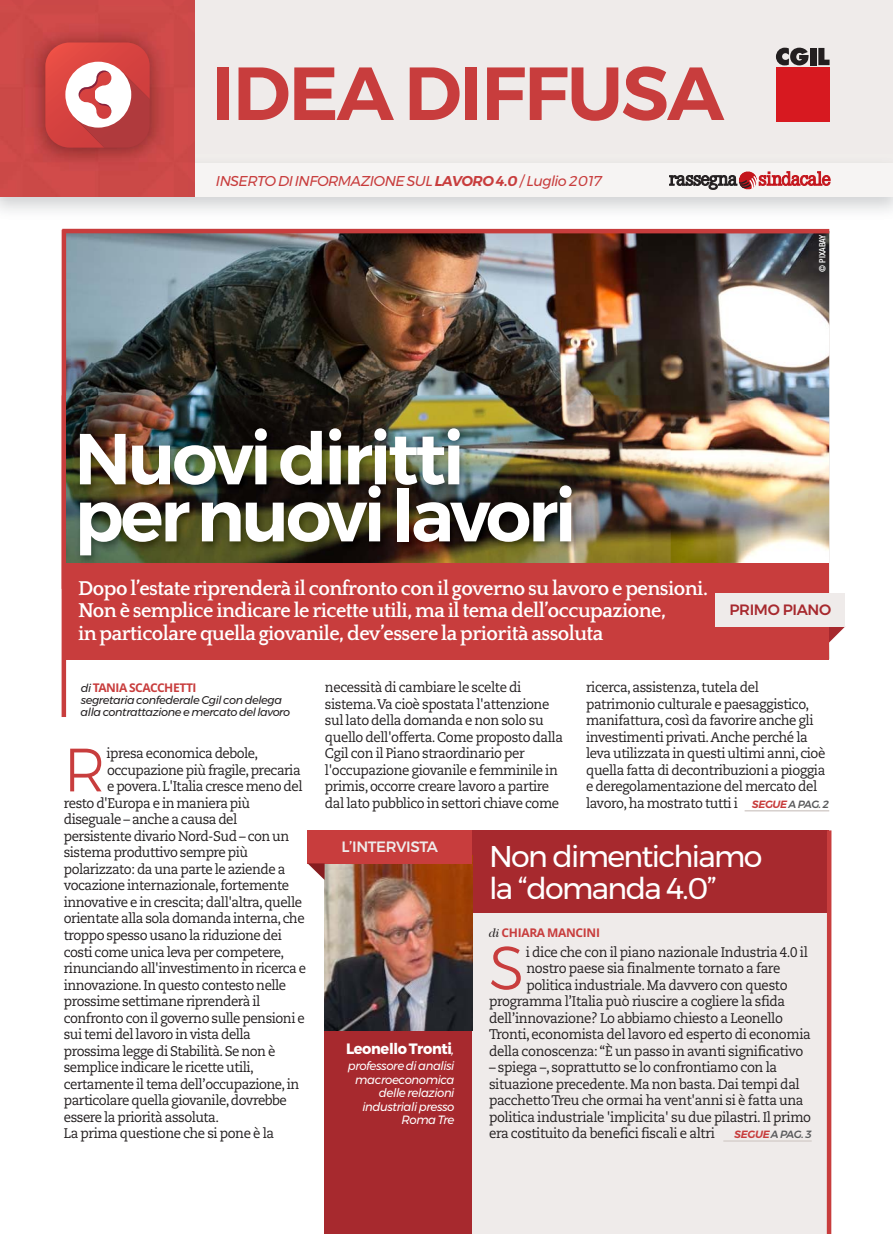
<style>
.page{position:relative;width:893px;height:1234px;background:#fff}
.page>*{position:absolute;margin:0;border:0;box-sizing:border-box;transform-origin:0 0}
.t1{font:600 75px "Montserrat";letter-spacing:-.025em;color:#c83d3d}
.t2{font:600 72px/57px "Montserrat";letter-spacing:-.045em;color:#fff}
.t3{font:300 61.05px "Montserrat";color:#c83d3d;scale:.95 1}
.t4{font:30px/31.5px "Montserrat";letter-spacing:-.055em;color:#fff}
.t5{font:700 21px/22.5px "Quattrocento";letter-spacing:-.025em;color:#fff}
.t6{font:700 15px "Montserrat";letter-spacing:-.025em;color:#fff}
.t7{font:500 15px "Montserrat";letter-spacing:-.025em;color:#efebea}
.t8{font:500 15px "Montserrat";letter-spacing:-.025em;color:#a7292e}
.t9{font:italic 14.25px "Montserrat";letter-spacing:-.035em;color:#c83d3d}
.t10{font:13.95px/16.5px "Caecilia LT Std";letter-spacing:-.03em;color:#231f20;scale:.95 1}
.t11{font:italic 12px/13.5px "Montserrat";letter-spacing:-.035em;color:#fff;text-align:right}
.t12{font:700 12px "Open Sans";letter-spacing:-.03em;color:#c83d3d}
.t13{font:italic 11.25px/12px "Montserrat";letter-spacing:-.035em;color:#231f20}
.t14{font:italic 500 10.5px "Montserrat";letter-spacing:-.065em;color:#58595b}
.t15{font:500 condensed 8.7px "Helvetica Neue LT Std";color:#fff}
.s1{font-weight:600}
.s2{font-family:"Montserrat";font-weight:400;font-style:italic;font-size:11.25px;color:#231f20}
.s3{font-weight:600;color:#c83d3d}
.s4{font-weight:400;font-style:italic}
.s5{font-family:"Caslon 224 Std";font-weight:400;font-style:italic;color:#231f20}
</style>
<div class="page">
<div style="left:0;top:0;width:893px;height:197px;background:#efebea"></div>
<div style="left:0;top:164px;width:893px;height:33px;background:#f6f4f3"></div>
<div style="left:0;top:0;width:194px;height:197px;background:#cc4948"></div>
<img style="left:66px;top:233px;width:763px;height:330px">
<svg style="left:669px;top:171px;width:161px;height:18px"></svg>
<hr style="left:62px;top:229px;width:4px;height:487px;background:#c83d3d">
<img style="left:0;top:6px;width:187px;height:195px">
<svg style="left:45px;top:42px;width:105px;height:106px;background:#d86f6e"></svg>
<svg style="left:776px;top:48px;width:32px;height:17px"></svg>
<div style="left:810px;top:48px;width:6px;height:17px;background:#231f20"></div>
<svg style="left:818px;top:48px;width:12px;height:17px"></svg>
<div style="left:776px;top:67px;width:54px;height:54px;background:#d71920"></div>
<svg style="left:829px;top:626px;width:16px;height:16px"></svg>
<div style="left:62px;top:563px;width:767px;height:96px;background:#c83d3d"></div>
<div style="left:715px;top:593px;width:130px;height:33px;background:#efebea"></div>
<div style="left:325px;top:830px;width:504px;height:403px;background:#efebea"></div>
<div style="left:325px;top:888px;width:147px;height:345px;background:#a7292e"></div>
<hr style="left:723px;top:1139px;width:89px;height:2px;background:#d7d0cd">
<hr style="left:745px;top:809px;width:84px;height:2px;background:#d7d0cd">
<img style="left:61px;top:395px;width:1px;height:193px">
<img style="left:66px;top:395px;width:605px;height:168px">
<div style="left:325px;top:830px;width:504px;height:82px;background:#a7292e"></div>
<img style="left:325px;top:863px;width:147px;height:167px">
<hr style="left:827px;top:830px;width:4px;height:403px;background:#c83d3d">
<div style="left:308px;top:830px;width:164px;height:33px;background:#c83d3d"></div>
<svg style="left:308px;top:863px;width:17px;height:16px"></svg>
<hr style="left:62px;top:229px;width:767px;height:4px;background:#c83d3d">
<h1 class="t1" style="left:211px;top:50px;width:514px">IDEA DIFFUSA</h1>
<p class="t9" style="left:216px;top:175px;width:388px">INSERTO DI INFORMAZIONE SUL <span class="s1">LAVORO 4.0</span> / Luglio 2017</p>
<p class="t15" style="left:817px;top:271px;width:39px;rotate:-90deg">© PIXABAY</p>
<h2 class="t2" style="left:74px;top:431px;width:504px">Nuovi diritti per nuovi lavori</h2>
<h3 class="t5" style="left:78px;top:578px;width:631px">Dopo l’estate riprenderà il confronto con il governo su lavoro e pensioni.<br>Non è semplice indicare le ricette utili, ma il tema dell’occupazione,<br>in particolare quella giovanile, dev’essere la priorità assoluta</h3>
<p class="t8" style="left:729px;top:601px;width:103px">PRIMO PIANO</p>
<p class="t12" style="left:81px;top:683px;width:117px"><span class="s2">di</span> TANIA SCACCHETTI</p>
<p class="t13" style="left:81px;top:695px;width:211px">segretaria confederale Cgil con delega alla contrattazione e mercato del lavoro</p>
<h3 class="t3" style="left:64px;top:746px;width:46px">R</h3>
<p class="t10" style="left:107px;top:746px;width:161px">ipresa economica debole,</p>
<p class="t10" style="left:107px;top:763px;width:205px">occupazione più fragile, precaria</p>
<p class="t10" style="left:107px;top:779px;width:207px">e povera. L'Italia cresce meno del</p>
<p class="t10" style="left:64px;top:796px;width:198px">resto d'Europa e in maniera più</p>
<p class="t10" style="left:64px;top:812px;width:184px">diseguale – anche a causa del</p>
<p class="t10" style="left:64px;top:829px;width:239px">persistente divario Nord-Sud – con un</p>
<p class="t10" style="left:64px;top:845px;width:196px">sistema produttivo sempre più</p>
<p class="t10" style="left:64px;top:862px;width:235px">polarizzato: da una parte le aziende a</p>
<p class="t10" style="left:64px;top:878px;width:239px">vocazione internazionale, fortemente</p>
<p class="t10" style="left:64px;top:895px;width:252px">innovative e in crescita; dall'altra, quelle</p>
<p class="t10" style="left:64px;top:911px;width:255px">orientate alla sola domanda interna, che</p>
<p class="t10" style="left:64px;top:928px;width:231px">troppo spesso usano la riduzione dei</p>
<p class="t10" style="left:64px;top:944px;width:234px">costi come unica leva per competere,</p>
<p class="t10" style="left:64px;top:961px;width:257px">rinunciando all'investimento in ricerca e</p>
<p class="t10" style="left:64px;top:977px;width:236px">innovazione. In questo contesto nelle</p>
<p class="t10" style="left:64px;top:994px;width:208px">prossime settimane riprenderà il</p>
<p class="t10" style="left:64px;top:1010px;width:255px">confronto con il governo sulle pensioni e</p>
<p class="t10" style="left:64px;top:1027px;width:198px">sui temi del lavoro in vista della</p>
<p class="t10" style="left:64px;top:1043px;width:224px">prossima legge di Stabilità. Se non è</p>
<p class="t10" style="left:64px;top:1060px;width:202px">semplice indicare le ricette utili,</p>
<p class="t10" style="left:64px;top:1076px;width:249px">certamente il tema dell’occupazione, in</p>
<p class="t10" style="left:64px;top:1093px;width:236px">particolare quella giovanile, dovrebbe</p>
<p class="t10" style="left:64px;top:1109px;width:165px">essere la priorità assoluta.</p>
<p class="t10" style="left:64px;top:1126px;width:223px">La prima questione che si pone è la</p>
<p class="t10" style="left:325px;top:680px;width:252px">necessità di cambiare le scelte di sistema. Va cioè spostata l'attenzione sul lato della domanda e non solo su quello dell'offerta. Come proposto dalla Cgil con il Piano straordinario per l'occupazione giovanile e femminile in primis, occorre creare lavoro a partire dal lato pubblico in settori chiave come</p>
<p class="t10" style="left:586px;top:680px;width:253px">ricerca, assistenza, tutela del patrimonio culturale e paesaggistico, manifattura, così da favorire anche gli investimenti privati. Anche perché la leva utilizzata in questi ultimi anni, cioè quella fatta di decontribuzioni a pioggia e deregolamentazione del mercato del lavoro, ha mostrato tutti i</p>
<p class="t14" style="left:752px;top:800px;width:79px"><span class="s3">SEGUE</span>A PAG. 2</p>
<p class="t7" style="left:341px;top:838px;width:98px">L’INTERVISTA</p>
<p class="t6" style="left:346px;top:1042px;width:110px">Leonello Tronti<span class="s4">,</span></p>
<p class="t11" style="left:348px;top:1059px;width:108px">professore di analisi macroeconomica delle relazioni industriali presso<br>Roma Tre</p>
<h3 class="t4" style="left:489px;top:842px;width:275px">Non dimentichiamo la “domanda 4.0”</h3>
<p class="t12" style="left:489px;top:927px;width:112px"><span class="s5">di</span> CHIARA MANCINI</p>
<h3 class="t3" style="left:489px;top:944px;width:39px">S</h3>
<p class="t10" style="left:526px;top:944px;width:298px">i dice che con il piano nazionale Industria 4.0 il</p>
<p class="t10" style="left:526px;top:961px;width:269px">nostro paese sia finalmente tornato a fare</p>
<p class="t10" style="left:526px;top:977px;width:277px">politica industriale. Ma davvero con questo</p>
<p class="t10" style="left:489px;top:994px;width:313px">programma l’Italia può riuscire a cogliere la sfida</p>
<p class="t10" style="left:489px;top:1010px;width:311px">dell’innovazione? Lo abbiamo chiesto a Leonello</p>
<p class="t10" style="left:489px;top:1027px;width:340px">Tronti, economista del lavoro ed esperto di economia</p>
<p class="t10" style="left:489px;top:1043px;width:332px">della conoscenza: “È un passo in avanti significativo</p>
<p class="t10" style="left:489px;top:1060px;width:341px">– spiega –, soprattutto se lo confrontiamo con la situazione precedente. Ma non basta. Dai tempi dal pacchetto Treu che ormai ha vent'anni si è fatta una politica industriale 'implicita' su due pilastri. Il primo era costituito da benefici fiscali e altri</p>
<p class="t14" style="left:735px;top:1130px;width:79px"><span class="s3">SEGUE</span>A PAG. 3</p>
</div>
